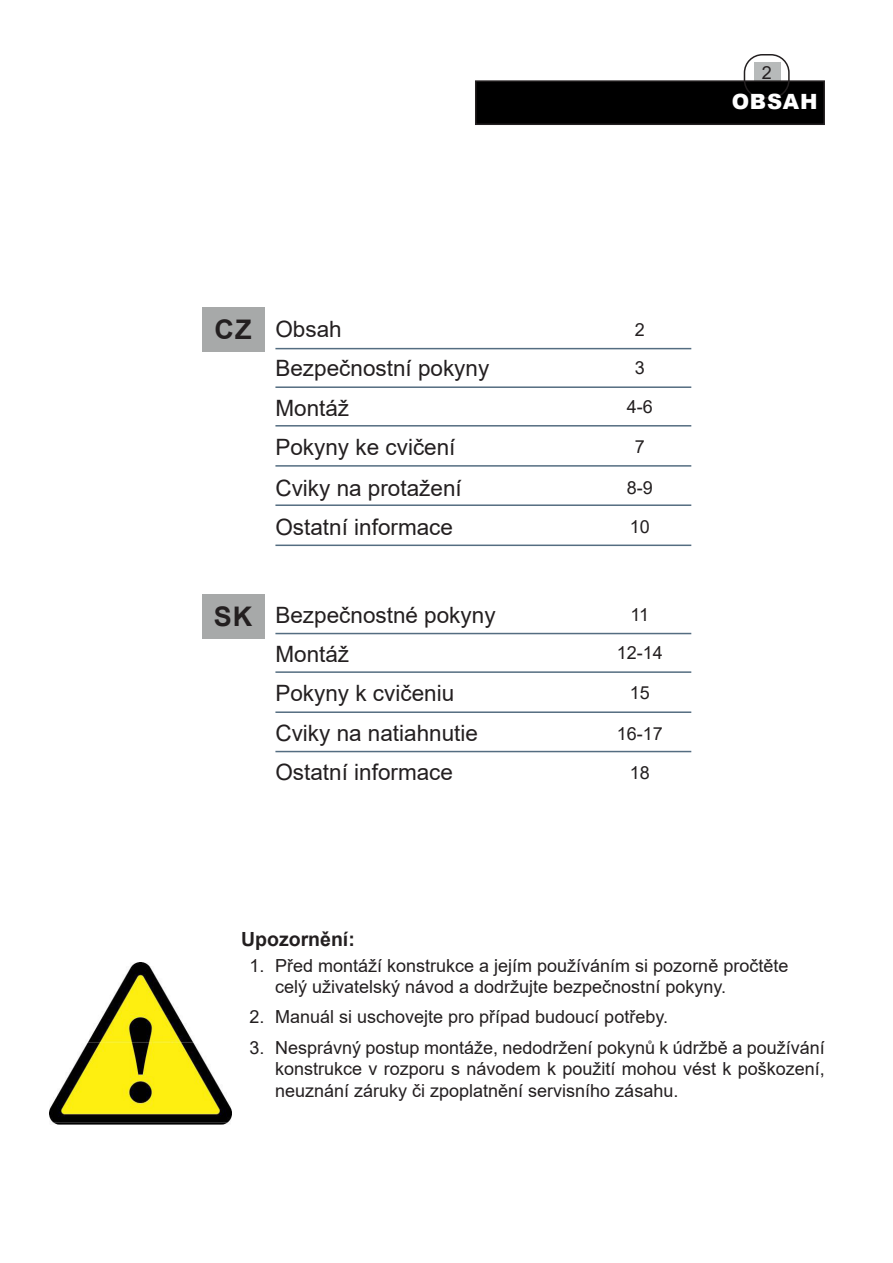
<style>
.page{position:relative;width:893px;height:1263px;background:#fff}
.page>*{position:absolute;margin:0;border:0;box-sizing:border-box;transform-origin:0 0}
.t1{font:700 27px "Arial";color:#231f20}
.Text{font:22.5px "Arial";color:#231f20}
.Title_2_-_List{font:900 21px "Arial";letter-spacing:.035em;color:#fff}
.Ztucneni{font:700 19.5px "Arial";color:#231f20}
.Text-2{font:18px/21.6px "Arial";color:#231f20}
</style>
<div class="page">
<div style="left:754px;top:62px;width:26px;height:21px;background:#b7baba"></div>
<div style="left:476px;top:81px;width:348px;height:43px;background:#000"></div>
<div style="left:475px;top:80px;width:350px;height:45px;border:2px solid #231f20"></div>
<div style="left:744px;top:54px;width:46px;height:45px;border:2px solid #231f20;border-radius:18px"></div>
<hr style="left:275px;top:348px;width:416px;height:1px;background:#546d81">
<hr style="left:275px;top:386px;width:416px;height:2px;background:#546d81">
<hr style="left:275px;top:633px;width:416px;height:1px;background:#546d81">
<hr style="left:275px;top:425px;width:416px;height:1px;background:#546d81">
<hr style="left:275px;top:671px;width:416px;height:2px;background:#546d81">
<hr style="left:275px;top:465px;width:416px;height:2px;background:#546d81">
<hr style="left:275px;top:711px;width:416px;height:2px;background:#546d81">
<hr style="left:275px;top:504px;width:416px;height:2px;background:#546d81">
<hr style="left:275px;top:751px;width:416px;height:1px;background:#546d81">
<hr style="left:275px;top:544px;width:416px;height:2px;background:#546d81">
<div style="left:202px;top:307px;width:63px;height:45px;background:#a7a9a9"></div>
<div style="left:202px;top:594px;width:63px;height:45px;background:#a7a9a9"></div>
<img style="left:49px;top:962px;width:183px;height:162px">
<p class="Text-2" style="left:762px;top:61px;width:12px">2</p>
<p class="Title_2_-_List" style="left:732px;top:87px;width:87px">OBSAH</p>
<p class="t1" style="left:215px;top:311px;width:38px">CZ</p>
<p class="Text" style="left:275px;top:314px;width:68px">Obsah</p>
<p class="Text" style="left:275px;top:353px;width:215px">Bezpečnostní pokyny</p>
<p class="Text" style="left:275px;top:392px;width:75px">Montáž</p>
<p class="Text" style="left:275px;top:432px;width:182px">Pokyny ke cvičení</p>
<p class="Text" style="left:275px;top:472px;width:188px">Cviky na protažení</p>
<p class="Text" style="left:275px;top:511px;width:179px">Ostatní informace</p>
<p class="Text-2" style="left:635px;top:319px;width:12px">2</p>
<p class="Text-2" style="left:635px;top:357px;width:12px">3</p>
<p class="Text-2" style="left:627px;top:396px;width:28px">4-6</p>
<p class="Text-2" style="left:635px;top:436px;width:12px">7</p>
<p class="Text-2" style="left:627px;top:477px;width:28px">8-9</p>
<p class="Text-2" style="left:630px;top:516px;width:22px">10</p>
<p class="Text" style="left:275px;top:599px;width:222px">Bezpečnostné pokyny</p>
<p class="t1" style="left:214px;top:598px;width:40px">SK</p>
<p class="Text-2" style="left:630px;top:603px;width:20px">11</p>
<p class="Text-2" style="left:617px;top:642px;width:48px">12-14</p>
<p class="Text-2" style="left:630px;top:682px;width:22px">15</p>
<p class="Text" style="left:275px;top:639px;width:75px">Montáž</p>
<p class="Text" style="left:275px;top:678px;width:180px">Pokyny k cvičeniu</p>
<p class="Text" style="left:275px;top:717px;width:204px">Cviky na natiahnutie</p>
<p class="Text-2" style="left:617px;top:722px;width:48px">16-17</p>
<p class="Text" style="left:275px;top:757px;width:179px">Ostatní informace</p>
<p class="Text-2" style="left:630px;top:762px;width:22px">18</p>
<p class="Ztucneni" style="left:241px;top:925px;width:115px">Upozornění:</p>
<p class="Text-2" style="left:275px;top:954px;width:515px;text-indent:-26px">1. Před montáží konstrukce a jejím používáním si pozorně pročtěte celý uživatelský návod a dodržujte bezpečnostní pokyny.</p>
<p class="Text-2" style="left:250px;top:1006px;width:420px">2. Manuál si uschovejte pro případ budoucí potřeby.</p>
<p class="Text-2" style="left:275px;top:1036px;width:551px;text-align:justify;text-indent:-26px">3. Nesprávný postup montáže, nedodržení pokynů k údržbě a používání konstrukce v rozporu s návodem k použití mohou vést k poškození, neuznání záruky či zpoplatnění servisního zásahu.</p>
</div>
